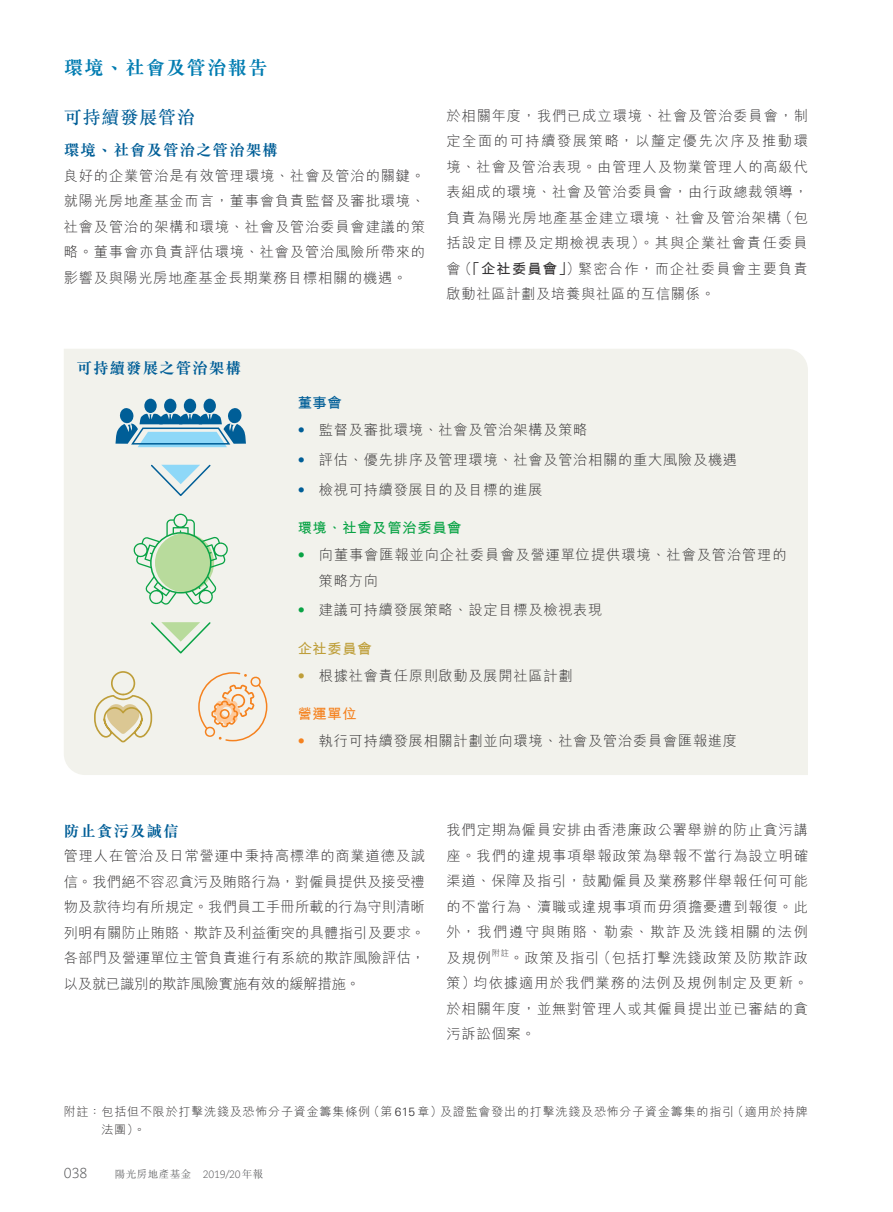
<style>
.page{position:relative;width:893px;height:1212px;background:#fff}
.page>*{position:absolute;margin:0;border:0;box-sizing:border-box;transform-origin:0 0}
.t1{font:700 19.5px "M Sung HK";letter-spacing:.05em;color:#007cb1}
.t2{font:500 18px "M Sung HK";letter-spacing:.05em;color:#005e97}
.t3{font:700 15.75px "M Sung HK";letter-spacing:.05em;color:#005e97}
.t4{font:300 14.25px/25.5px "M Hei HK";letter-spacing:.05em;color:#323031;text-align:justify}
.t5{font:700 14.25px "M Hei HK";letter-spacing:.05em;color:#09a345}
.t6{font:700 14.25px "M Hei HK";letter-spacing:.05em;color:#be9e39}
.t7{font:700 14.25px "M Hei HK";color:#f5821f}
.t8{font:300 14.25px "PMN Caecilia W01 45";color:#58595b}
.t9{font:700 14.25px "M Hei HK";color:#005e97}
.t10{font:300 12px/18px "M Hei HK";letter-spacing:.07em;color:#323031}
.t11{font:300 10.5px "M Sung HK";letter-spacing:.05em;color:#58595b}
.t12{font:300 8.25px "M Hei HK";color:#323031}
.s1{font-weight:700}
.s2{font-family:"Univers LT Std";color:#005e97}
.s3{font-family:"Univers LT Std";color:#09a345}
.s4{font-family:"Univers LT Std";color:#be9e39}
.s5{font-family:"Univers LT Std";color:#f5821f}
.s6{font-family:"Univers LT Std"}
.s7{font-family:"PMN Caecilia W01 45"}
</style>
<div class="page">
<div style="left:64px;top:349px;width:744px;height:426px;background:#f2f2ec"></div>
<div style="left:184px;top:399px;width:12px;height:14px;background:#005e97;border-radius:50%"></div>
<div style="left:164px;top:399px;width:12px;height:14px;background:#005e97;border-radius:50%"></div>
<div style="left:144px;top:399px;width:13px;height:14px;background:#005e97;border-radius:50%"></div>
<svg style="left:115px;top:408px;width:131px;height:39px;background:#78afcb"></svg>
<div style="left:204px;top:399px;width:12px;height:14px;background:#005e97;border-radius:50%"></div>
<svg style="left:150px;top:463px;width:62px;height:34px;background:#d1e4e9"></svg>
<svg style="left:150px;top:621px;width:62px;height:34px;background:#d9e9d3"></svg>
<div style="left:155px;top:533px;width:59px;height:59px;background:#b8db9c;border-radius:50%"></div>
<svg style="left:166px;top:514px;width:29px;height:22px"></svg>
<svg style="left:133px;top:537px;width:27px;height:31px"></svg>
<svg style="left:145px;top:576px;width:32px;height:29px"></svg>
<svg style="left:185px;top:576px;width:32px;height:29px"></svg>
<svg style="left:202px;top:536px;width:26px;height:32px"></svg>
<svg style="left:93px;top:670px;width:60px;height:74px;background:#e8e1c8"></svg>
<svg style="left:198px;top:672px;width:69px;height:69px;background:#f3ddc7"></svg>
<h1 class="t1" style="left:64px;top:58px;width:205px">環境、社會及管治報告</h1>
<p class="t2" style="left:64px;top:105px;width:133px">可持續發展管治</p>
<p class="t3" style="left:64px;top:143px;width:216px">環境、社會及管治之管治架構</p>
<p class="t4" style="left:64px;top:162px;width:363px">良好的企業管治是有效管理環境、社會及管治的關鍵。就陽光房地產基金而言，董事會負責監督及審批環境、社會及管治的架構和環境、社會及管治委員會建議的策略。董事會亦負責評估環境、社會及管治風險所帶來的影響及與陽光房地產基金長期業務目標相關的機遇。</p>
<p class="t4" style="left:446px;top:103px;width:363px">於相關年度，我們已成立環境、社會及管治委員會，制定全面的可持續發展策略，以釐定優先次序及推動環境、社會及管治表現。由管理人及物業管理人的高級代表組成的環境、社會及管治委員會，由行政總裁領導，負責為陽光房地產基金建立環境、社會及管治架構（包括設定目標及定期檢視表現）。其與企業社會責任委員會（<span class="s1">「企社委員會」</span>）緊密合作，而企社委員會主要負責啟動社區計劃及培養與社區的互信關係。</p>
<p class="t3" style="left:77px;top:360px;width:166px">可持續發展之管治架構</p>
<p class="t9" style="left:298px;top:392px;width:46px">董事會</p>
<p class="t4" style="left:298px;top:417px;width:291px"><span class="s2">•</span> 監督及審批環境、社會及管治架構及策略</p>
<p class="t4" style="left:298px;top:447px;width:441px"><span class="s2">•</span> 評估、優先排序及管理環境、社會及管治相關的重大風險及機遇</p>
<p class="t4" style="left:298px;top:476px;width:246px"><span class="s2">•</span> 檢視可持續發展目的及目標的進展</p>
<p class="t5" style="left:298px;top:517px;width:165px">環境、社會及管治委員會</p>
<p class="t4" style="left:319px;top:542px;width:469px;text-indent:-21px"><span class="s3">•</span> 向董事會匯報並向企社委員會及營運單位提供環境、社會及管治管理的策略方向</p>
<p class="t4" style="left:298px;top:597px;width:306px"><span class="s3">•</span> 建議可持續發展策略、設定目標及檢視表現</p>
<p class="t6" style="left:298px;top:638px;width:76px">企社委員會</p>
<p class="t4" style="left:298px;top:663px;width:276px"><span class="s4">•</span> 根據社會責任原則啟動及展開社區計劃</p>
<p class="t7" style="left:298px;top:704px;width:61px">營運單位</p>
<p class="t4" style="left:298px;top:728px;width:441px"><span class="s5">•</span> 執行可持續發展相關計劃並向環境、社會及管治委員會匯報進度</p>
<p class="t3" style="left:64px;top:823px;width:116px">防止貪污及誠信</p>
<p class="t4" style="left:64px;top:843px;width:363px">管理人在管治及日常營運中秉持高標準的商業道德及誠信。我們絕不容忍貪污及賄賂行為，對僱員提供及接受禮物及款待均有所規定。我們員工手冊所載的行為守則清晰列明有關防止賄賂、欺詐及利益衝突的具體指引及要求。各部門及營運單位主管負責進行有系統的欺詐風險評估，以及就已識別的欺詐風險實施有效的緩解措施。</p>
<p class="t4" style="left:446px;top:817px;width:363px">我們定期為僱員安排由香港廉政公署舉辦的防止貪污講座。我們的違規事項舉報政策為舉報不當行為設立明確渠道、保障及指引，鼓勵僱員及業務夥伴舉報任何可能的不當行為、瀆職或違規事項而毋須擔憂遭到報復。此外，我們遵守與賄賂、勒索、欺詐及洗錢相關的法例及規例</p>
<p class="t12" style="left:492px;top:948px;width:19px">附註</p>
<p class="t4" style="left:446px;top:944px;width:363px;text-indent:63px">。政策及指引（包括打擊洗錢政策及防欺詐政策）均依據適用於我們業務的法例及規例制定及更新。於相關年度，並無對管理人或其僱員提出並已審結的貪污訴訟個案。</p>
<p class="t10" style="left:102px;top:1102px;width:708px;text-indent:-38px">附註：包括但不限於打擊洗錢及恐怖分子資金籌集條例（第 <span class="s6">615</span> 章）及證監會發出的打擊洗錢及恐怖分子資金籌集的指引（適用於持牌法團）。</p>
<p class="t8" style="left:64px;top:1165px;width:25px">038</p>
<p class="t11" style="left:115px;top:1167px;width:150px">陽光房地產基金 <span class="s7">2019/20</span>年報</p>
</div>
